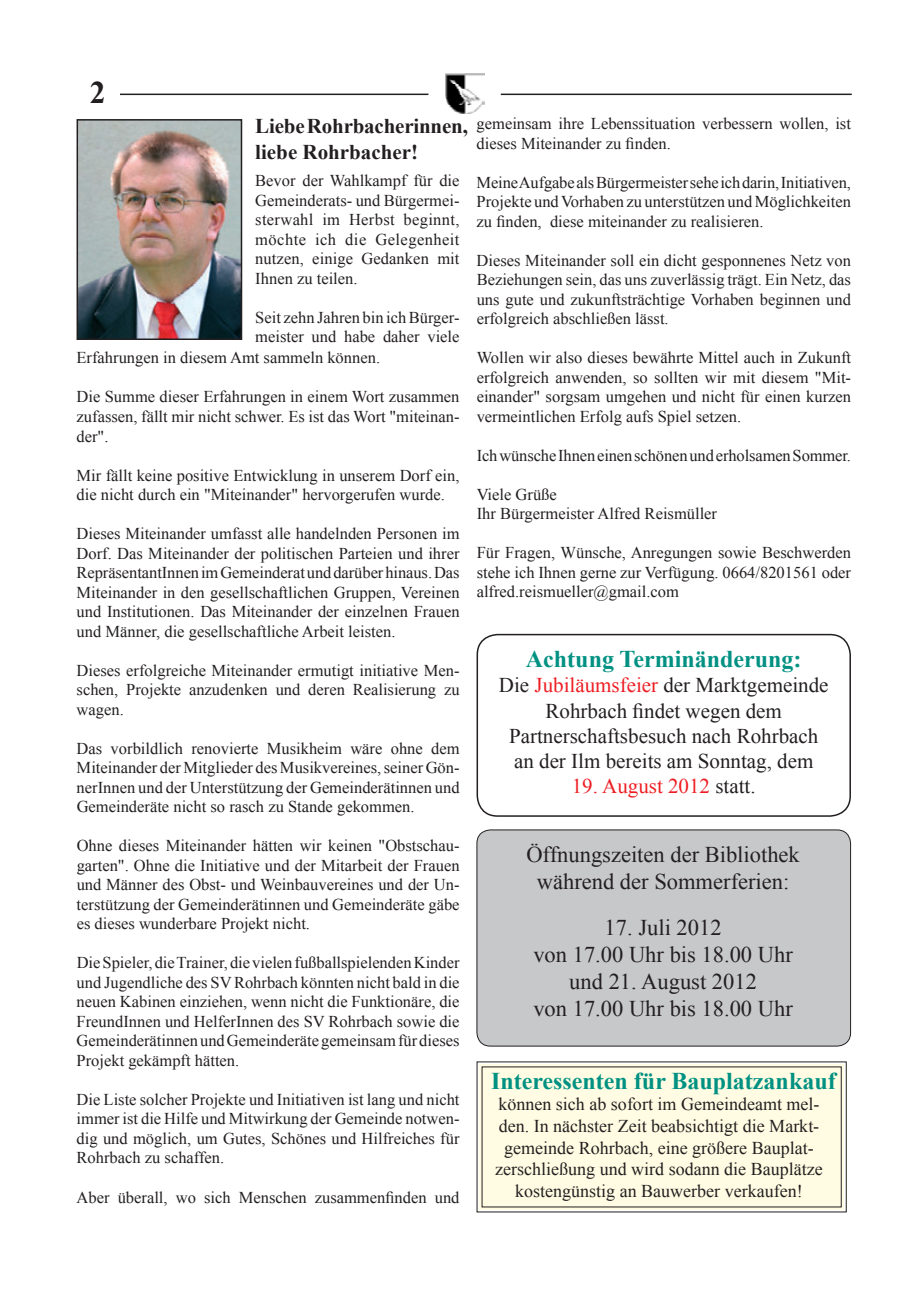
<style>
.page{position:relative;width:919px;height:1289px;background:#fff}
.page>*{position:absolute;margin:0;border:0;box-sizing:border-box;transform-origin:0 0}
.t1{font:700 31.5px "Times New Roman";color:#231f20}
.t2{font:700 24px "Times New Roman";color:#009182}
.t3{font:22.5px/27px "Times New Roman";color:#231f20;text-align:center}
.t4{font:21px/25.2px "Times New Roman";color:#231f20;text-align:center}
.t5{font:700 21px/25.2px "Times New Roman";letter-spacing:-.01em;color:#231f20}
.t6{font:21px "Times New Roman";color:#ee1d23}
.t7{font:18px/21.6px "Times New Roman";color:#231f20;text-align:center}
.t8{font:16.5px/19.5px "Times New Roman";color:#231f20;text-align:justify}
.s1{color:#ee1d23}
.s2{color:#231f20}
</style>
<div class="page">
<hr style="left:120px;top:94px;width:308px;height:1px;background:#231f20">
<hr style="left:500px;top:94px;width:351px;height:1px;background:#231f20">
<img style="left:445px;top:74px;width:39px;height:40px">
<div style="left:477px;top:830px;width:373px;height:216px;background:#c7c8ca;border-radius:14px"></div>
<div style="left:476px;top:829px;width:374px;height:217px;border:1px solid #231f20;border-radius:14px"></div>
<img style="left:80px;top:122px;width:159px;height:215px">
<div style="left:77px;top:119px;width:165px;height:221px;border:2px solid #231f20"></div>
<svg style="left:476px;top:1061px;width:371px;height:151px;background:#f7f4dc"></svg>
<div style="left:476px;top:634px;width:374px;height:182px;border:2px solid #231f20;border-radius:20px"></div>
<h1 class="t1" style="left:90px;top:71px;width:17px">2</h1>
<p class="t5" style="left:255px;top:113px;width:214px">Liebe Rohrbacherinnen, liebe Rohrbacher!</p>
<p class="t8" style="left:255px;top:171px;width:206px">Bevor der Wahlkampf für die Gemeinderats- und Bürgermei&shy;sterwahl im Herbst beginnt, möchte ich die Gelegenheit nutzen, einige Gedanken mit Ihnen zu teilen.</p>
<p class="t8" style="left:255px;top:307px;width:206px">Seit zehn Jahren bin ichBürger&shy;meister und habe daher viele</p>
<p class="t8" style="left:77px;top:348px;width:305px">Erfahrungen in diesem Amt sammeln können.</p>
<p class="t8" style="left:77px;top:387px;width:384px">Die Summe dieser Erfahrungen in einem Wort zusammen zufassen, fällt mir nicht schwer. Es ist das Wort "miteinan&shy;der".</p>
<p class="t8" style="left:77px;top:465px;width:384px">Mir fällt keine positive Entwicklung in unserem Dorf ein, die nicht durch ein "Miteinander" hervorgerufen wurde.</p>
<p class="t8" style="left:77px;top:523px;width:384px">Dieses Miteinander umfasst alle handelnden Personen im Dorf. Das Miteinander der politischen Parteien und ihrer RepräsentantInnenimGemeinderatunddarüberhinaus.Das Miteinander in den gesellschaftlichen Gruppen, Vereinen und Institutionen. Das Miteinander der einzelnen Frauen und Männer, die gesellschaftliche Arbeit leisten.</p>
<p class="t8" style="left:77px;top:660px;width:384px">Dieses erfolgreiche Miteinander ermutigt initiative Men&shy;schen, Projekte anzudenken und deren Realisierung zu wagen.</p>
<p class="t8" style="left:77px;top:738px;width:384px">Das vorbildlich renovierte Musikheim wäre ohne dem Miteinander der Mitglieder des Musikvereines,seiner Gön&shy;nerInnen und der Unterstützung der Gemeinderätinnen und Gemeinderäte nicht so rasch zu Stande gekommen.</p>
<p class="t8" style="left:77px;top:835px;width:384px">Ohne dieses Miteinander hätten wir keinen "Obstschau&shy;garten". Ohne die Initiative und der Mitarbeit der Frauen und Männer des Obst- und Weinbauvereines und der Un&shy;terstützung der Gemeinderätinnen und Gemeinderäte gäbe es dieses wunderbare Projekt nicht.</p>
<p class="t8" style="left:77px;top:952px;width:384px">DieSpieler, dieTrainer, dievielen fußballspielendenKinder und Jugendliche des SV Rohrbach könnten nicht bald in die neuen Kabinen einziehen, wenn nicht die Funktionäre, die FreundInnen und HelferInnen des SV Rohrbach sowie die Gemeinderätinnen undGemeinderätegemeinsamfürdieses Projekt gekämpft hätten.</p>
<p class="t8" style="left:77px;top:1089px;width:384px">Die Liste solcher Projekte und Initiativen ist lang und nicht immer ist die Hilfe und Mitwirkung der Gemeinde notwen&shy;dig und möglich, um Gutes, Schönes und Hilfreiches für Rohrbach zu schaffen.</p>
<p class="t8" style="left:77px;top:1186px;width:384px">Aber überall, wo sich Menschen zusammenfinden und</p>
<p class="t8" style="left:476px;top:113px;width:376px">gemeinsam ihre Lebenssituation verbessern wollen, ist dieses Miteinander zu finden.</p>
<p class="t8" style="left:476px;top:172px;width:376px">MeineAufgabealsBürgermeisterseheichdarin,Initiativen, Projekte undVorhaben zu unterstützen undMöglichkeiten zu finden, diese miteinander zu realisieren.</p>
<p class="t8" style="left:476px;top:250px;width:376px">Dieses Miteinander soll ein dicht gesponnenes Netz von Beziehungen sein, das uns zuverlässig trägt. Ein Netz, das uns gute und zukunftsträchtige Vorhaben beginnen und erfolgreich abschließen lässt.</p>
<p class="t8" style="left:476px;top:347px;width:376px">Wollen wir also dieses bewährte Mittel auch in Zukunft erfolgreich anwenden, so sollten wir mit diesem "Mit&shy;einander" sorgsam umgehen und nicht für einen kurzen vermeintlichen Erfolg aufs Spiel setzen.</p>
<p class="t8" style="left:476px;top:445px;width:376px">IchwünscheIhneneinenschönenunderholsamenSommer.</p>
<p class="t8" style="left:476px;top:484px;width:242px">Viele Grüße<br>Ihr Bürgermeister Alfred Reismüller</p>
<p class="t8" style="left:476px;top:543px;width:376px">Für Fragen, Wünsche, Anregungen sowie Beschwerden stehe ich Ihnen gerne zur Verfügung. 0664/8201561 oder alfred.reismueller@gmail.com</p>
<h2 class="t2" style="left:526px;top:642px;width:277px">Achtung Terminänderung:</h2>
<p class="t4" style="left:499px;top:672px;width:331px">Die <span class="s1">Jubiläumsfeier</span> der Marktgemeinde Rohrbach findet wegen dem Partnerschaftsbesuch nach Rohrbach an der Ilm bereits am Sonntag, dem</p>
<p class="t6" style="left:571px;top:772px;width:185px">19. August 2012 <span class="s2">statt.</span></p>
<h3 class="t3" style="left:526px;top:840px;width:275px">Öffnungszeiten der Bibliothek während der Sommerferien:</h3>
<h3 class="t3" style="left:533px;top:914px;width:261px">17. Juli 2012<br>von 17.00 Uhr bis 18.00 Uhr und 21. August 2012<br>von 17.00 Uhr bis 18.00 Uhr</h3>
<h2 class="t2" style="left:491px;top:1064px;width:346px">Interessenten für Bauplatzankauf</h2>
<p class="t7" style="left:495px;top:1093px;width:329px">können sich ab sofort im Gemeindeamt mel&shy;den. In nächster Zeit beabsichtigt die Markt&shy;gemeinde Rohrbach, eine größere Bauplat&shy;zerschließung und wird sodann die Bauplätze kostengünstig an Bauwerber verkaufen!</p>
</div>
